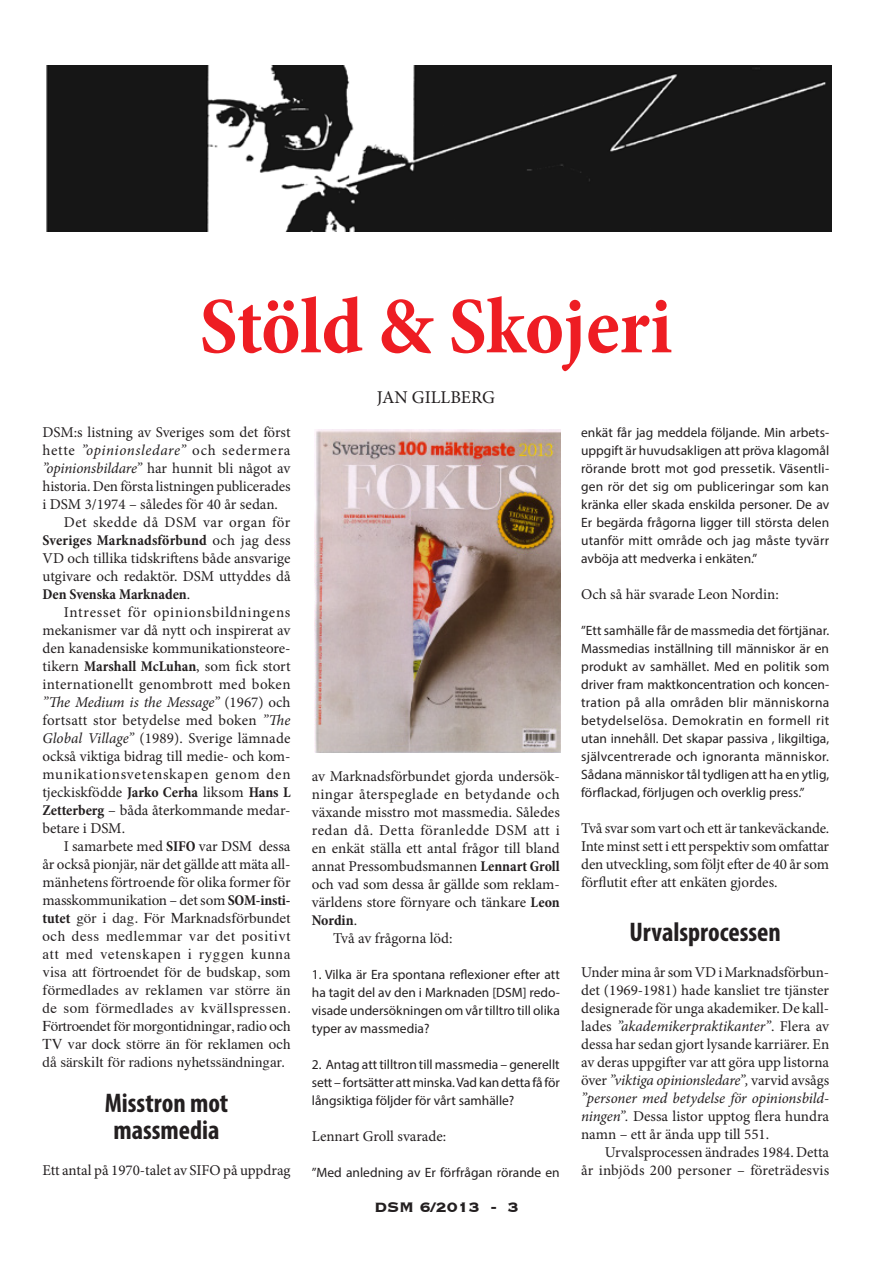
<style>
.page{position:relative;width:893px;height:1263px;background:#fff}
.page>*{position:absolute;margin:0;border:0;box-sizing:border-box;transform-origin:0 0}
.t1{font:700 condensed 81px "Minion Pro";letter-spacing:-.005em;color:#ee1d23}
.Rubrik_18{font:700 condensed 27px "Myriad Pro";color:#231f20}
.Sidnr{font:700 18px "Copperplate";color:#231f20}
.Brödtext_12{font:18px "Minion Pro";color:#231f20}
.Brödtext_10{font:15px/18px "Minion Pro";letter-spacing:-.005em;color:#231f20;text-align:justify}
.Brödtext_10i{font:15px/18px "Minion Pro";color:#231f20;text-align:justify}
.Brödtext_10i-2{font:15px/18px "Times";color:#231f20;text-align:justify}
.citat_att_läsa{font:13.5px/18px "Myriad Pro";color:#231f20;text-align:justify}
.s1{font-style:italic}
.s2{font-weight:700;font-stretch:condensed}
.s3{font-family:"Minion Pro"}
.s4{font-family:"Minion Pro";font-weight:700;font-stretch:condensed}
</style>
<div class="page">
<img style="left:46px;top:66px;width:785px;height:166px">
<img style="left:315px;top:429px;width:246px;height:324px">
<p class="t1" style="left:199px;top:271px;width:474px">Stöld &amp; Skojeri</p>
<p class="Brödtext_12" style="left:377px;top:385px;width:120px">JAN GILLBERG</p>
<p class="Brödtext_10" style="left:43px;top:423px;width:250px">DSM:s listning av Sveriges som det först hette <span class="s1">”opinionsledare”</span> och sedermera <span class="s1">”opinionsbildare”</span> har hunnit bli något av historia. Den första listningen publicerades i DSM 3/1974 – således för 40 år sedan.</p>
<p class="Brödtext_10i" style="left:43px;top:513px;width:250px;text-indent:21px">Det skedde då DSM var organ för <span class="s2">Sveriges Marknadsförbund</span> och jag dess VD och tillika tidskriftens både ansvarige utgivare och redaktör. DSM uttyddes då <span class="s2">Den Svenska Marknaden</span>.</p>
<p class="Brödtext_10i" style="left:43px;top:603px;width:250px;text-indent:21px">Intresset för opinionsbildningens mekanismer var då nytt och inspirerat av den kanadensiske kommunikationsteore&shy;tikern <span class="s2">Marshall McLuhan</span>, som fick stort internationellt genombrott med boken <span class="s1">”The Medium is the Message”</span> (1967) och fortsatt stor betydelse med boken <span class="s1">”The Global Village”</span> (1989). Sverige lämnade också viktiga bidrag till medie- och kom&shy;munikationsvetenskapen genom den tjeckiskfödde <span class="s2">Jarko Cerha</span> liksom <span class="s2">Hans L Zetterberg</span> – båda återkommande medar&shy;betare i DSM.</p>
<p class="Brödtext_10i-2" style="left:43px;top:835px;width:250px;text-indent:21px"><span class="s3">I samarbete med</span> <span class="s4">SIFO</span> <span class="s3">var DSM dessa år också pionjär, när det gällde att mäta all&shy;mänhetens förtroende för olika former för masskommunikation – det som</span> <span class="s4">SOM-insti&shy;tutet</span> gör i dag. För Marknadsförbundet och dess medlemmar var det positivt att med vetenskapen i ryggen kunna visa att förtroendet för de budskap, som förmedlades av reklamen var större än de som förmedlades av kvällspressen.<br>Förtroendet för morgontidningar, radio och TV var dock större än för reklamen och då särskilt för radions nyhetssändningar.</p>
<p class="Rubrik_18" style="left:105px;top:1086px;width:125px">Misstron mot</p>
<p class="Rubrik_18" style="left:114px;top:1113px;width:108px">massmedia</p>
<p class="Brödtext_10" style="left:43px;top:1161px;width:250px">Ett antal på 1970-talet av SIFO på uppdrag</p>
<p class="citat_att_läsa" style="left:581px;top:423px;width:250px">enkät får jag meddela följande. Min arbets&shy;uppgift är huvudsakligen att pröva klagomål rörande brott mot god pressetik. Väsentli&shy;gen rör det sig om publiceringar som kan kränka eller skada enskilda personer. De av Er begärda frågorna ligger till största delen utanför mitt område och jag måste tyvärr avböja att medverka i enkäten.”</p>
<p class="Brödtext_10" style="left:581px;top:585px;width:199px">Och så här svarade Leon Nordin:</p>
<p class="citat_att_läsa" style="left:581px;top:621px;width:250px">”Ett samhälle får de massmedia det förtjänar.<br>Massmedias inställning till människor är en produkt av samhället. Med en politik som driver fram maktkoncentration och koncen&shy;tration på alla områden blir människorna betydelselösa. Demokratin en formell rit utan innehåll. Det skapar passiva , likgiltiga, självcentrerade och ignoranta människor.<br>Sådana människor tål tydligen att ha en ytlig, förflackad, förljugen och overklig press.”</p>
<p class="Brödtext_10" style="left:581px;top:819px;width:250px">Två svar som vart och ett är tankeväckande.<br>Inte minst sett i ett perspektiv som omfattar den utveckling, som följt efter de 40 år som förflutit efter att enkäten gjordes.</p>
<p class="Rubrik_18" style="left:630px;top:915px;width:153px">Urvalsprocessen</p>
<p class="Brödtext_10" style="left:581px;top:963px;width:250px">Under mina år som VD i Marknadsförbun&shy;det (1969-1981) hade kansliet tre tjänster designerade för unga akademiker. De kal - lades <span class="s1">”akademikerpraktikanter”</span>. Flera av dessa har sedan gjort lysande karriärer. En av deras uppgifter var att göra upp listorna över <span class="s1">”viktiga opinionsledare”,</span> varvid avsågs <span class="s1">”personer med betydelse för opinionsbild&shy;ningen”.</span> Dessa listor upptog flera hundra namn – ett år ända upp till 551.</p>
<p class="Brödtext_10i" style="left:581px;top:1143px;width:250px;text-align:right">Urvalsprocessen ändrades 1984. Detta<br>år inbjöds 200 personer – företrädesvis</p>
<p class="Brödtext_10" style="left:312px;top:767px;width:250px">av Marknadsförbundet gjorda undersök&shy;ningar återspeglade en betydande och växande misstro mot massmedia. Således redan då. Detta föranledde DSM att i en enkät ställa ett antal frågor till bland annat Pressombudsmannen <span class="s2">Lennart Groll </span>och vad som dessa år gällde som reklam&shy;världens store förnyare och tänkare <span class="s2">Leon Nordin</span>.</p>
<p class="Brödtext_10i" style="left:333px;top:929px;width:121px">Två av frågorna löd:</p>
<p class="citat_att_läsa" style="left:312px;top:965px;width:250px">1. Vilka är Era spontana reflexioner efter att ha tagit del av den i Marknaden [DSM] redo&shy;visade undersökningen om vår tilltro till olika typer av massmedia?</p>
<p class="citat_att_läsa" style="left:312px;top:1055px;width:249px">2. Antag att tilltron till massmedia – generellt sett – fortsätter att minska. Vad kan detta få för långsiktiga följder för vårt samhälle?</p>
<p class="Brödtext_10" style="left:312px;top:1127px;width:136px">Lennart Groll svarade:</p>
<p class="citat_att_läsa" style="left:312px;top:1163px;width:249px">”Med anledning av Er förfrågan rörande en</p>
<p class="Sidnr" style="left:374px;top:1195px;width:146px">DSM 6/2013 - 3</p>
</div>
